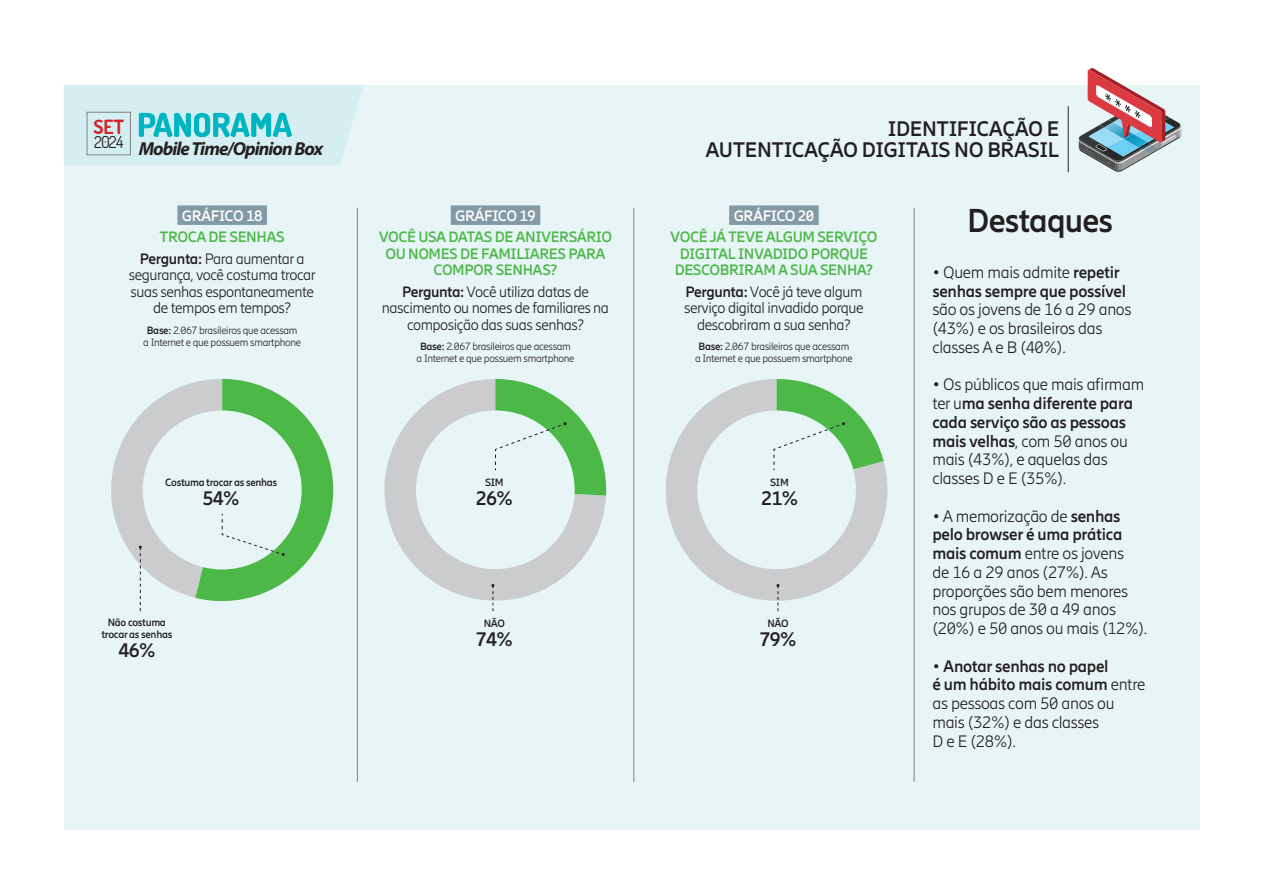
<style>
.page{position:relative;width:1263px;height:893px;background:#fff}
.page>*{position:absolute;margin:0;border:0;box-sizing:border-box;transform-origin:0 0}
.t1{font:700 33px "Ericsson Hilda";letter-spacing:-.03em;color:#231f20}
.t2{font:700 21px "Ericsson Hilda";letter-spacing:-.02em;color:#231f20}
.t3{font:700 19.5px "Ericsson Hilda";letter-spacing:-.03em;color:#231f20}
.t4{font:200 19.5px "Dosis";color:#d1232a}
.t5{font:italic 700 18.9px "Myriad Pro";letter-spacing:-.05em;color:#231f20}
.t6{font:300 16.5px/18.8px "Ericsson Hilda";letter-spacing:-.02em;color:#231f20}
.t7{font:700 16.5px/18.8px "Ericsson Hilda";letter-spacing:-.02em;color:#231f20}
.t8{font:200 16.5px "Dosis";color:#231f20}
.t9{font:300 15px/16.5px "Ericsson Hilda";letter-spacing:-.03em;color:#231f20;text-align:center}
.t10{font:700 15px/16.5px "Ericsson Hilda";letter-spacing:-.03em;color:#4cb848;text-align:center}
.t11{font:700 15px "Ericsson Hilda";letter-spacing:-.03em;color:#fff}
.t12{font:300 10.5px/12px "Ericsson Hilda";letter-spacing:-.03em;color:#231f20;text-align:center}
.t13{font:700 10.5px/12px "Ericsson Hilda";letter-spacing:-.03em;color:#231f20;text-align:center}
.s1{color:#231f20}
.s2{font-weight:300;color:#231f20}
.s3{font-weight:700}
.s4{font-weight:300}
</style>
<div class="page">
<div style="left:64px;top:85px;width:1135px;height:744px;background:#e8f5f7"></div>
<svg style="left:384px;top:379px;width:222px;height:222px"></svg>
<svg style="left:665px;top:379px;width:223px;height:222px"></svg>
<div style="left:177px;top:205px;width:90px;height:20px;background:#839aa5"></div>
<div style="left:451px;top:205px;width:89px;height:20px;background:#839aa5"></div>
<div style="left:729px;top:205px;width:90px;height:20px;background:#839aa5"></div>
<hr style="left:357px;top:208px;width:1px;height:574px;background:#808285">
<hr style="left:633px;top:208px;width:1px;height:574px;background:#808285">
<hr style="left:914px;top:208px;width:1px;height:574px;background:#808285">
<svg style="left:495px;top:379px;width:111px;height:117px"></svg>
<svg style="left:773px;top:379px;width:111px;height:92px"></svg>
<svg style="left:111px;top:379px;width:222px;height:232px"></svg>
<svg style="left:491px;top:584px;width:3px;height:27px"></svg>
<svg style="left:776px;top:584px;width:3px;height:27px"></svg>
<svg style="left:64px;top:85px;width:299px;height:80px;background:#c1e8ec"></svg>
<svg style="left:1079px;top:68px;width:103px;height:104px"></svg>
<hr style="left:1068px;top:106px;width:1px;height:66px;background:#231f20">
<p class="t4" style="left:93px;top:113px;width:32px">SET</p>
<p class="t8" style="left:94px;top:131px;width:31px">2024</p>
<p class="t2" style="left:888px;top:116px;width:173px">IDENTIFICAÇÃO E</p>
<p class="t5" style="left:139px;top:136px;width:186px">Mobile Time/Opinion Box</p>
<p class="t2" style="left:705px;top:137px;width:355px">AUTENTICAÇÃO DIGITAIS NO BRASIL</p>
<p class="t11" style="left:182px;top:207px;width:82px">GRÁFICO 18</p>
<p class="t10" style="left:140px;top:226px;width:166px;line-height:21.6px">TROCA DE SENHAS<br><span class="s1">Pergunta:</span> <span class="s2">Para aumentar a</span></p>
<p class="t9" style="left:129px;top:267px;width:188px">segurança, você costuma trocar suas senhas espontaneamente de tempos em tempos?</p>
<p class="t12" style="left:143px;top:324px;width:159px"><span class="s3">Base:</span> 2.067 brasileiros que acessam a Internet e que possuem smartphone</p>
<p class="t13" style="left:165px;top:476px;width:113px">Costuma trocar as senhas</p>
<p class="t3" style="left:203px;top:487px;width:39px">54%</p>
<p class="t13" style="left:101px;top:616px;width:72px">Não costuma trocar as senhas</p>
<p class="t3" style="left:118px;top:639px;width:39px">46%</p>
<p class="t11" style="left:455px;top:207px;width:82px">GRÁFICO 19</p>
<p class="t10" style="left:379px;top:229px;width:235px">VOCÊ USA DATAS DE ANIVERSÁRIO<br>OU NOMES DE FAMILIARES PARA<br>COMPOR SENHAS?</p>
<p class="t9" style="left:382px;top:283px;width:229px"><span class="s3">Pergunta:</span> Você utiliza datas de nascimento ou nomes de familiares na composição das suas senhas?</p>
<p class="t12" style="left:417px;top:341px;width:159px"><span class="s3">Base:</span> 2.067 brasileiros que acessam a Internet e que possuem smartphone</p>
<p class="t13" style="left:485px;top:476px;width:20px">SIM</p>
<p class="t3" style="left:476px;top:487px;width:39px">26%</p>
<p class="t13" style="left:484px;top:617px;width:23px">NÃO</p>
<p class="t3" style="left:476px;top:628px;width:39px">74%</p>
<p class="t11" style="left:734px;top:207px;width:82px">GRÁFICO 20</p>
<p class="t10" style="left:670px;top:229px;width:209px">VOCÊ JÁ TEVE ALGUM SERVIÇO<br>DIGITAL INVADIDO PORQUE<br>DESCOBRIRAM A SUA SENHA?</p>
<p class="t9" style="left:684px;top:283px;width:181px"><span class="s3">Pergunta:</span> Você já teve algum serviço digital invadido porque descobriram a sua senha?</p>
<p class="t12" style="left:695px;top:341px;width:159px"><span class="s3">Base:</span> 2.067 brasileiros que acessam a Internet e que possuem smartphone</p>
<p class="t13" style="left:770px;top:476px;width:20px">SIM</p>
<p class="t3" style="left:761px;top:487px;width:39px">21%</p>
<p class="t13" style="left:767px;top:617px;width:23px">NÃO</p>
<p class="t3" style="left:759px;top:628px;width:39px">79%</p>
<h1 class="t1" style="left:967px;top:202px;width:147px">Destaques</h1>
<p class="t7" style="left:932px;top:263px;width:195px"><span class="s4">• Quem mais admite</span> repetir senhas sempre que possível</p>
<p class="t6" style="left:932px;top:300px;width:200px">são os jovens de 16 a 29 anos (43%) e os brasileiros das classes A e B (40%).</p>
<p class="t6" style="left:932px;top:375px;width:213px">• Os públicos que mais afirmam ter u<span class="s3">ma senha diferente para cada serviço são as pessoas mais velhas</span>, com 50 anos ou mais (43%), e aquelas das classes D e E (35%).</p>
<p class="t6" style="left:932px;top:507px;width:216px">• A memorização de <span class="s3">senhas pelo browser é uma prática mais comum</span> entre os jovens<br>de 16 a 29 anos (27%). As proporções são bem menores nos grupos de 30 a 49 anos (20%) e 50 anos ou mais (12%).</p>
<p class="t6" style="left:932px;top:657px;width:214px">• <span class="s3">Anotar senhas no papel<br>é um hábito mais comum</span> entre as pessoas com 50 anos ou mais (32%) e das classes<br>D e E (28%).</p>
</div>
